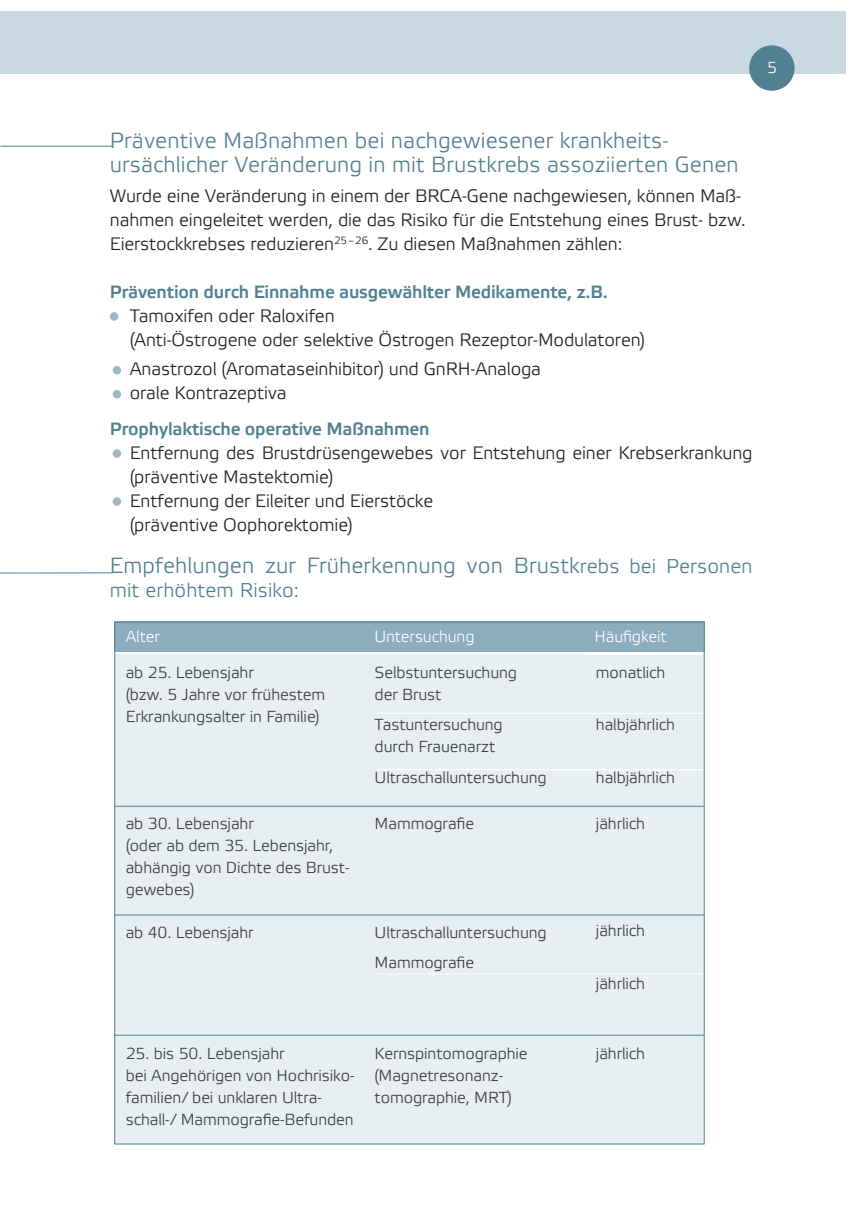
<style>
.page{position:relative;width:857px;height:1225px;background:#fff}
.page>*{position:absolute;margin:0;border:0;box-sizing:border-box;transform-origin:0 0}
.Headline{font:300 22px/24px "Etelka";letter-spacing:.005em;color:#518093}
.Fließtext{font:300 22px "Etelka";letter-spacing:.005em;color:#518093}
.Fließtext-2{font:300 20px "Etelka";letter-spacing:.005em;color:#518093}
.Fließtext-3{font:300 18px/24px "Etelka";letter-spacing:-.005em;color:#231f20}
.Fließtext-4{font:500 17.8px "Etelka";letter-spacing:-.01em;color:#518093}
.Subhead{font:500 17.8px "Etelka";letter-spacing:-.01em;color:#518093}
.Fließtext-5{font:300 16px/22px "Etelka";letter-spacing:-.005em;color:#3e3e3f}
.Fließtext-6{font:300 16px "Etelka";letter-spacing:-.005em;color:#fff}
.s1{font-size:20px}
</style>
<div class="page">
<div style="left:0;top:11px;width:845px;height:63px;background:#c8d8e1"></div>
<div style="left:748px;top:45px;width:46px;height:46px;background:#518093;border-radius:50%"></div>
<hr style="left:0;top:146px;width:113px;height:1px;background:#518093">
<div style="left:110px;top:312px;width:8px;height:9px;background:#9cb9c7;border-radius:50%"></div>
<div style="left:113px;top:366px;width:8px;height:8px;background:#9cb9c7;border-radius:50%"></div>
<div style="left:113px;top:390px;width:8px;height:8px;background:#9cb9c7;border-radius:50%"></div>
<div style="left:113px;top:449px;width:8px;height:9px;background:#9cb9c7;border-radius:50%"></div>
<div style="left:113px;top:497px;width:8px;height:9px;background:#9cb9c7;border-radius:50%"></div>
<svg style="left:114px;top:621px;width:590px;height:523px;background:#e0eaee"></svg>
<hr style="left:0;top:572px;width:113px;height:1px;background:#518093">
<p class="Fließtext-6" style="left:766px;top:58px;width:11px">5</p>
<p class="Headline" style="left:110px;top:129px;width:630px">Präventive Maßnahmen bei nachgewiesener krankheits&shy;ursächlicher Veränderung in mit Brustkrebs assoziierten Genen</p>
<p class="Fließtext-3" style="left:110px;top:184px;width:637px">Wurde eine Veränderung in einem der BRCA-Gene nachgewiesen, können Maß&shy;nahmen eingeleitet werden, die das Risiko für die Entstehung eines Brust- bzw.<br>Eierstockkrebses reduzieren<sup>25–26</sup>. Zu diesen Maßnahmen zählen:</p>
<p class="Fließtext-4" style="left:110px;top:280px;width:499px">Prävention durch Einnahme ausgewählter Medikamente, z.B.</p>
<p class="Fließtext-3" style="left:130px;top:304px;width:516px">Tamoxifen oder Raloxifen<br>(Anti-Östrogene oder selektive Östrogen Rezeptor-Modulatoren)</p>
<p class="Fließtext-3" style="left:130px;top:358px;width:412px">Anastrozol (Aromataseinhibitor) und GnRH-Analoga</p>
<p class="Fließtext-3" style="left:130px;top:382px;width:158px">orale Kontrazeptiva</p>
<p class="Subhead" style="left:110px;top:417px;width:321px">Prophylaktische operative Maßnahmen</p>
<p class="Fließtext-3" style="left:130px;top:441px;width:624px">Entfernung des Brustdrüsengewebes vor Entstehung einer Krebserkrankung (präventive Mastektomie)</p>
<p class="Fließtext-3" style="left:130px;top:489px;width:305px">Entfernung der Eileiter und Eierstöcke (präventive Oophorektomie)</p>
<p class="Fließtext" style="left:110px;top:552px;width:644px">Empfehlungen zur Früherkennung von Brustk<span class="s1">rebs bei Personen</span></p>
<p class="Fließtext-2" style="left:110px;top:577px;width:191px">mit erhöhtem Risiko:</p>
<p class="Fließtext-6" style="left:126px;top:626px;width:36px">Alter</p>
<p class="Fließtext-6" style="left:374px;top:626px;width:102px">Untersuchung</p>
<p class="Fließtext-6" style="left:594px;top:626px;width:74px">Häufigkeit</p>
<p class="Fließtext-5" style="left:126px;top:661px;width:201px">ab 25. Lebensjahr<br>(bzw. 5 Jahre vor frühestem<br>Erkrankungsalter in Familie)</p>
<p class="Fließtext-5" style="left:374px;top:661px;width:144px">Selbstuntersuchung der Brust</p>
<p class="Fließtext-5" style="left:374px;top:714px;width:129px">Tastuntersuchung durch Frauenarzt</p>
<p class="Fließtext-5" style="left:374px;top:766px;width:173px">Ultraschalluntersuchung</p>
<p class="Fließtext-5" style="left:374px;top:812px;width:101px">Mammografie</p>
<p class="Fließtext-5" style="left:595px;top:661px;width:71px">monatlich</p>
<p class="Fließtext-5" style="left:595px;top:714px;width:80px">halbjährlich</p>
<p class="Fließtext-5" style="left:595px;top:766px;width:80px">halbjährlich</p>
<p class="Fließtext-5" style="left:595px;top:812px;width:51px">jährlich</p>
<p class="Fließtext-5" style="left:126px;top:812px;width:225px">ab 30. Lebensjahr<br>(oder ab dem 35. Lebensjahr, abhängig von Dichte des Brust&shy;gewebes)</p>
<p class="Fließtext-5" style="left:126px;top:921px;width:129px">ab 40. Lebensjahr</p>
<p class="Fließtext-5" style="left:595px;top:920px;width:51px">jährlich</p>
<p class="Fließtext-5" style="left:595px;top:972px;width:51px">jährlich</p>
<p class="Fließtext-5" style="left:374px;top:921px;width:173px">Ultraschalluntersuchung</p>
<p class="Fließtext-5" style="left:374px;top:952px;width:101px">Mammografie</p>
<p class="Fließtext-5" style="left:126px;top:1042px;width:230px">25. bis 50. Lebensjahr<br>bei Angehörigen von Hochrisiko&shy;familien/ bei unklaren Ultra&shy;schall-/ Mammografie-Befunden</p>
<p class="Fließtext-5" style="left:374px;top:1042px;width:154px">Kernspintomographie (Magnetresonanz&shy;tomographie, MRT)</p>
<p class="Fließtext-5" style="left:595px;top:1042px;width:51px">jährlich</p>
</div>
